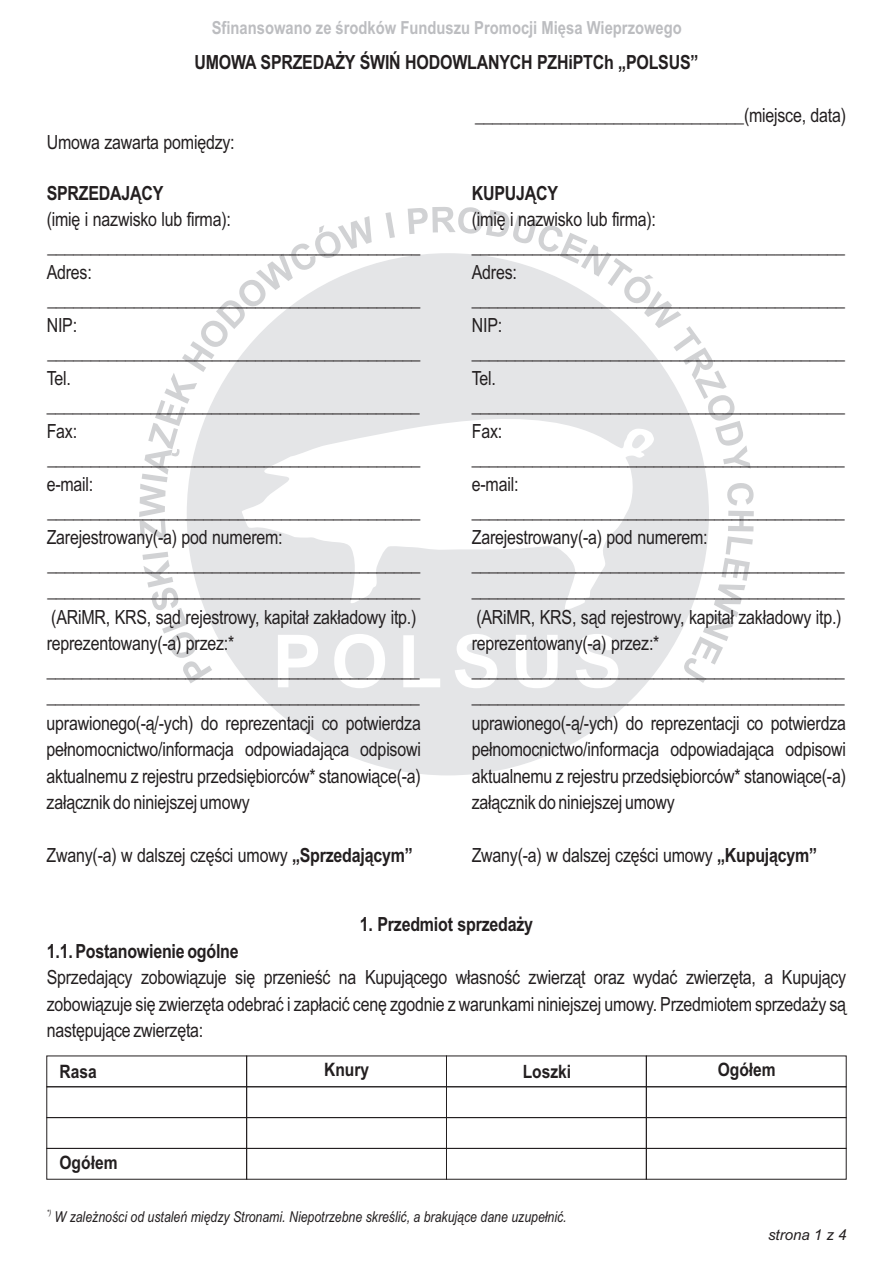
<style>
.page{position:relative;width:893px;height:1263px;background:#fff}
.page>*{position:absolute;margin:0;border:0;box-sizing:border-box;transform-origin:0 0}
.t1{font:19.5px/26.5px "Arial Narrow";letter-spacing:-.01em;color:#231f20}
.t2{font:700 19.5px "Arial Narrow";letter-spacing:-.01em;color:#231f20}
.t3{font:700 18.45px "Arial Narrow";color:#231f20}
.t4{font:700 18px "Arial Narrow";color:#bcbdc0}
.t5{font:italic 15px "Arial Narrow";color:#231f20}
.t6{font:italic 15px "Arial";color:#231f20}
.t7{font:italic 7.5px "Arial Narrow";color:#231f20}
.s1{font-weight:700}
</style>
<div class="page">
<div style="left:187px;top:253px;width:522px;height:522px;background:#e4e5e7;border-radius:50%"></div>
<svg style="left:278px;top:683px;width:335px;height:5px"></svg>
<svg style="left:139px;top:207px;width:615px;height:476px"></svg>
<div style="left:47px;top:1086px;width:200px;height:32px;border:1px solid #231f20"></div>
<div style="left:47px;top:1117px;width:200px;height:31px;border:1px solid #231f20"></div>
<div style="left:47px;top:1148px;width:200px;height:31px;border:1px solid #231f20"></div>
<div style="left:246px;top:1086px;width:201px;height:32px;border:1px solid #231f20"></div>
<div style="left:246px;top:1117px;width:201px;height:31px;border:1px solid #231f20"></div>
<div style="left:246px;top:1148px;width:201px;height:31px;border:1px solid #231f20"></div>
<div style="left:446px;top:1086px;width:200px;height:32px;border:1px solid #231f20"></div>
<div style="left:446px;top:1117px;width:200px;height:31px;border:1px solid #231f20"></div>
<div style="left:446px;top:1148px;width:200px;height:31px;border:1px solid #231f20"></div>
<div style="left:646px;top:1086px;width:200px;height:32px;border:1px solid #231f20"></div>
<div style="left:646px;top:1117px;width:200px;height:31px;border:1px solid #231f20"></div>
<div style="left:646px;top:1148px;width:200px;height:31px;border:1px solid #231f20"></div>
<p class="t4" style="left:212px;top:21px;width:471px">Sfinansowano ze środków Funduszu Promocji Mięsa Wieprzowego</p>
<p class="t2" style="left:195px;top:55px;width:505px">UMOWA SPRZEDAŻY ŚWIŃ HODOWLANYCH PZHiPTCh „POLSUS”</p>
<p class="t1" style="left:475px;top:104px;width:372px">_______________________________(miejsce, data)</p>
<p class="t1" style="left:47px;top:131px;width:189px">Umowa zawarta pomiędzy:</p>
<p class="t2" style="left:472px;top:185px;width:88px">KUPUJĄCY</p>
<p class="t1" style="left:472px;top:208px;width:376px">(imię i nazwisko lub firma): ___________________________________________ Adres: ___________________________________________ NIP: ___________________________________________ Tel. ___________________________________________ Fax: ___________________________________________ e-mail: ___________________________________________ Zarejestrowany(-a) pod numerem: ___________________________________________ ___________________________________________ (ARiMR, KRS, sąd rejestrowy, kapitał zakładowy itp.) reprezentowany(-a) przez:* ___________________________________________ ___________________________________________ uprawionego(-ą/-ych) do reprezentacji co potwierdza pełnomocnictwo/informacja odpowiadająca odpisowi aktualnemu z rejestru przedsiębiorców* stanowiące(-a) załącznik do niniejszej umowy</p>
<p class="t1" style="left:472px;top:844px;width:347px">Zwany(-a) w dalszej części umowy <span class="s1">„Kupującym”</span></p>
<p class="t2" style="left:47px;top:185px;width:118px">SPRZEDAJĄCY</p>
<p class="t1" style="left:47px;top:208px;width:376px">(imię i nazwisko lub firma): ___________________________________________ Adres: ___________________________________________ NIP: ___________________________________________ Tel. ___________________________________________ Fax: ___________________________________________ e-mail: ___________________________________________ Zarejestrowany(-a) pod numerem: ___________________________________________ ___________________________________________ (ARiMR, KRS, sąd rejestrowy, kapitał zakładowy itp.) reprezentowany(-a) przez:* ___________________________________________ ___________________________________________ uprawionego(-ą/-ych) do reprezentacji co potwierdza pełnomocnictwo/informacja odpowiadająca odpisowi aktualnemu z rejestru przedsiębiorców* stanowiące(-a) załącznik do niniejszej umowy</p>
<p class="t1" style="left:47px;top:844px;width:368px">Zwany(-a) w dalszej części umowy <span class="s1">„Sprzedającym”</span></p>
<p class="t2" style="left:360px;top:917px;width:175px">1. Przedmiot sprzedaży</p>
<p class="t2" style="left:47px;top:944px;width:193px">1.1. Postanowienie ogólne</p>
<p class="t1" style="left:47px;top:966px;width:801px;text-align:justify">Sprzedający zobowiązuje się przenieść na Kupującego własność zwierząt oraz wydać zwierzęta, a Kupujący zobowiązuje się zwierzęta odebrać i zapłacić cenę zgodnie z warunkami niniejszej umowy. Przedmiotem sprzedaży są następujące zwierzęta:</p>
<p class="t3" style="left:59px;top:1064px;width:39px">Rasa</p>
<p class="t3" style="left:324px;top:1062px;width:47px">Knury</p>
<p class="t3" style="left:523px;top:1064px;width:50px">Loszki</p>
<p class="t3" style="left:718px;top:1063px;width:60px">Ogółem</p>
<p class="t3" style="left:59px;top:1155px;width:60px">Ogółem</p>
<p class="t7" style="left:47px;top:1209px;width:6px">*)</p>
<p class="t5" style="left:55px;top:1211px;width:514px">W zależności od ustaleń między Stronami. Niepotrzebne skreślić, a brakujące dane uzupełnić.</p>
<p class="t6" style="left:768px;top:1229px;width:80px">strona 1 z 4</p>
</div>
